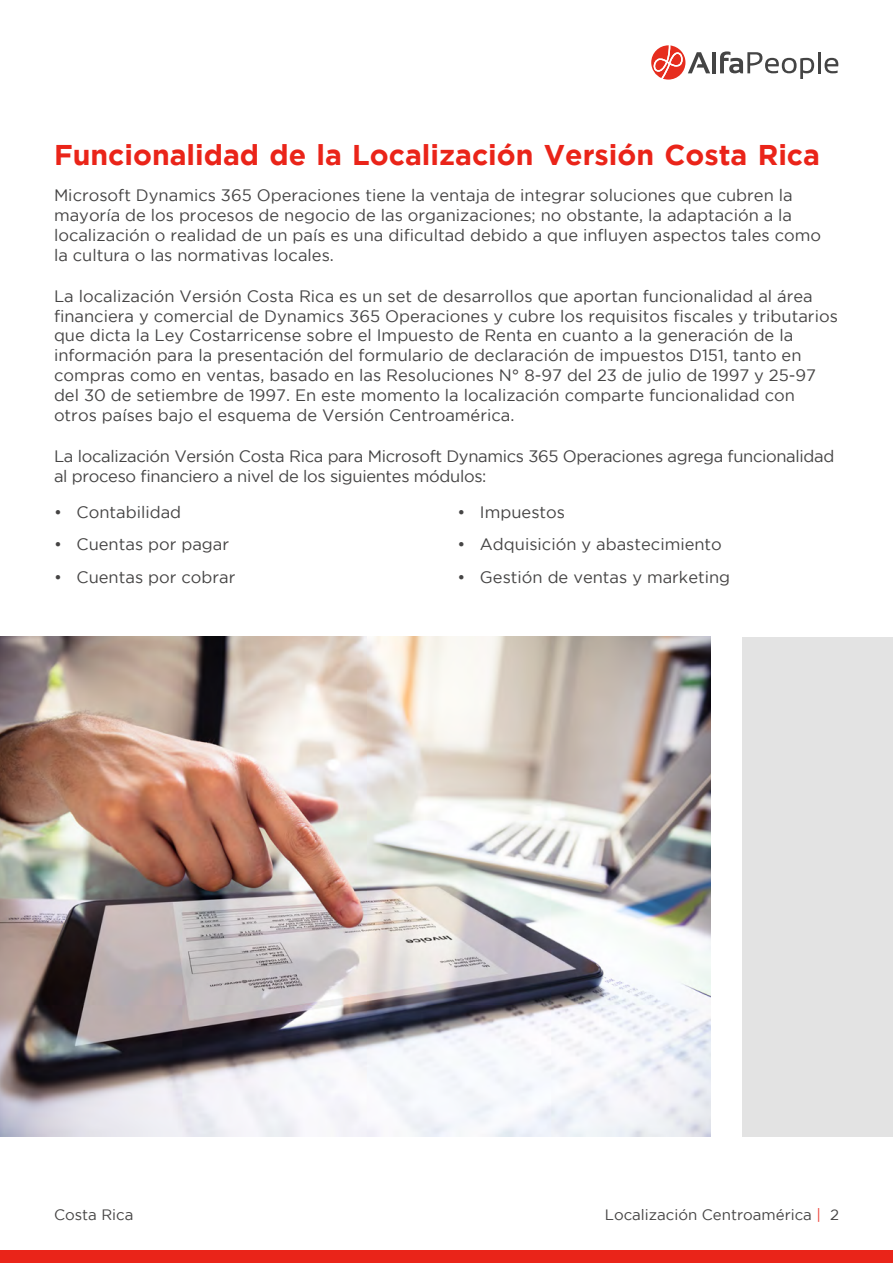
<style>
.page{position:relative;width:893px;height:1263px;background:#fff}
.page>*{position:absolute;margin:0;border:0;box-sizing:border-box;transform-origin:0 0}
.t1{font:700 28.5px "Gotham";color:#ea2419}
.t2{font:16.5px/19.8px "Gotham";color:#454444}
.t3{font:16.5px/19.8px "Gotham";letter-spacing:-.02em;color:#454444}
.t4{font:15px "Gotham";color:#454444}
.s1{color:#ed4137}
</style>
<div class="page">
<svg style="left:651px;top:45px;width:59px;height:35px"></svg>
<hr style="left:712px;top:52px;width:4px;height:21px;background:#444">
<hr style="left:818px;top:52px;width:3px;height:21px;background:#444">
<svg style="left:825px;top:58px;width:13px;height:15px"></svg>
<svg style="left:720px;top:51px;width:94px;height:28px"></svg>
<div style="left:0;top:1250px;width:893px;height:13px;background:#ea2419"></div>
<img style="left:0;top:637px;width:710px;height:499px">
<div style="left:742px;top:637px;width:151px;height:499px;background:#e3e3e3"></div>
<h1 class="t1" style="left:54px;top:139px;width:768px">Funcionalidad de la Localización Versión Costa Rica</h1>
<p class="t2" style="left:54px;top:185px;width:769px">Microsoft Dynamics 365 Operaciones tiene la ventaja de integrar soluciones que cubren la mayoría de los procesos de negocio de las organizaciones; no obstante, la adaptación a la localización o realidad de un país es una dificultad debido a que influyen aspectos tales como la cultura o las normativas locales.</p>
<p class="t2" style="left:54px;top:286px;width:785px">La localización Versión Costa Rica es un set de desarrollos que aportan funcionalidad al área financiera y comercial de Dynamics 365 Operaciones y cubre los requisitos fiscales y tributarios que dicta la Ley Costarricense sobre el Impuesto de Renta en cuanto a la generación de la información para la presentación del formulario de declaración de impuestos D151, tanto en compras como en ventas, basado en las Resoluciones N° 8-97 del 23 de julio de 1997 y 25-97 del 30 de setiembre de 1997. En este momento la localización comparte funcionalidad con otros países bajo el esquema de Versión Centroamérica.</p>
<p class="t3" style="left:54px;top:446px;width:782px">La localización Versión Costa Rica para Microsoft Dynamics 365 Operaciones agrega funcionalidad al proceso financiero a nivel de los siguientes módulos:</p>
<p class="t2" style="left:54px;top:502px;width:129px">• Contabilidad</p>
<p class="t2" style="left:54px;top:534px;width:177px">• Cuentas por pagar</p>
<p class="t2" style="left:54px;top:567px;width:183px">• Cuentas por cobrar</p>
<p class="t2" style="left:457px;top:502px;width:109px">• Impuestos</p>
<p class="t2" style="left:457px;top:534px;width:266px">• Adquisición y abastecimiento</p>
<p class="t2" style="left:457px;top:567px;width:274px">• Gestión de ventas y marketing</p>
<p class="t4" style="left:54px;top:1206px;width:81px">Costa Rica</p>
<p class="t4" style="left:605px;top:1206px;width:236px">Localización Centroamérica <span class="s1">|</span> 2</p>
</div>
